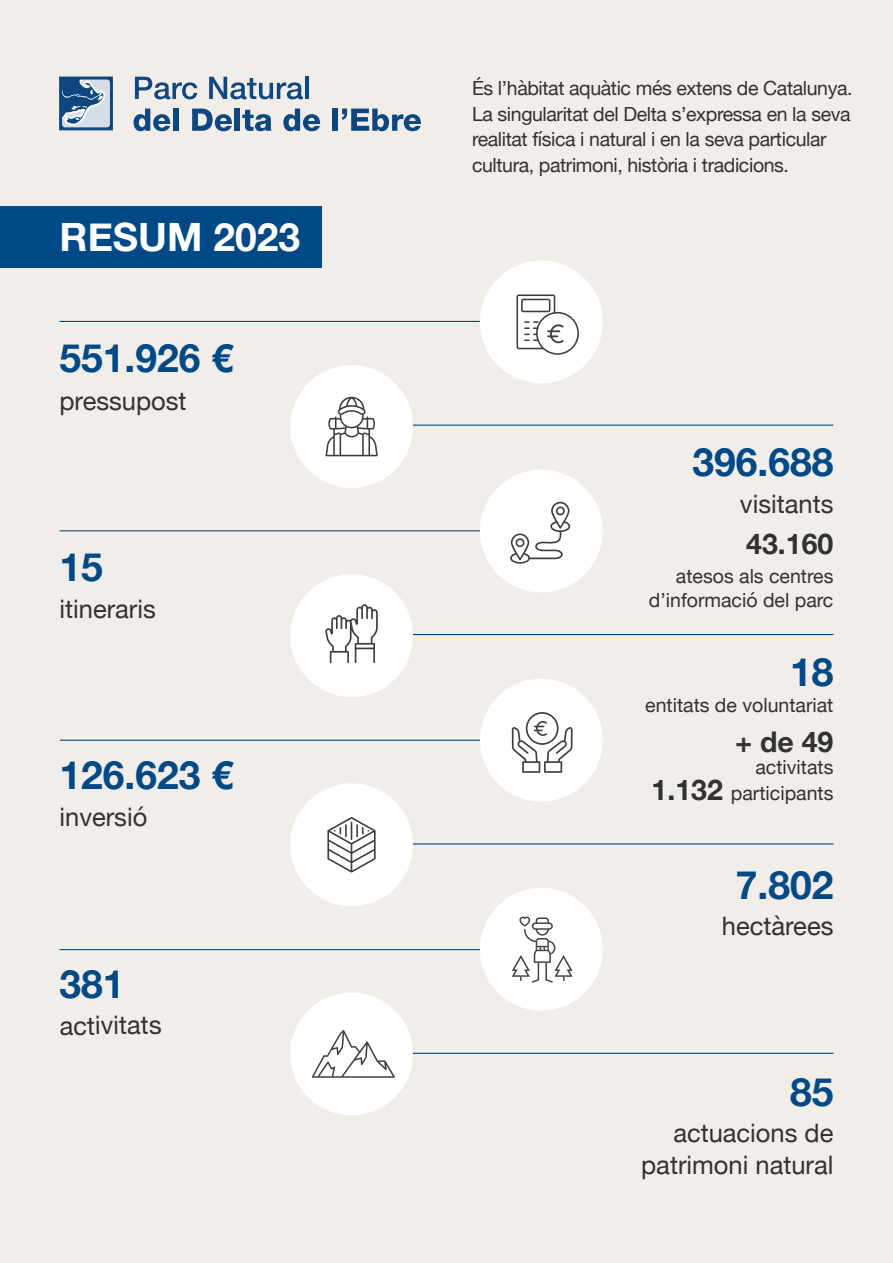
<style>
.page{position:relative;width:893px;height:1263px;background:#f1ede9}
.page>*{position:absolute;margin:0;border:0;box-sizing:border-box;transform-origin:0 0}
.t1{font:700 39px "Helvetica Neue";color:#004987}
.t2{font:700 39px "Helvetica Neue";color:#fff}
.t3{font:700 28.5px "Helvetica Neue";color:#323232}
.t4{font:25.5px/31.5px "Helvetica Neue";color:#323232;text-align:right}
.t5{font:19.5px/25.5px "Helvetica Neue";letter-spacing:-.02em;color:#323232}
.t6{font:19.5px/23.4px "Helvetica Neue";color:#323232;text-align:right}
.s1{font-weight:700;font-size:28.5px}
</style>
<div class="page">
<div style="left:0;top:206px;width:321px;height:62px;background:#004987"></div>
<div style="left:480px;top:470px;width:123px;height:122px;background:#fff;border-radius:50%"></div>
<div style="left:290px;top:574px;width:123px;height:123px;background:#fff;border-radius:50%"></div>
<div style="left:480px;top:260px;width:123px;height:123px;background:#fff;border-radius:50%"></div>
<div style="left:290px;top:365px;width:123px;height:123px;background:#fff;border-radius:50%"></div>
<div style="left:480px;top:679px;width:123px;height:122px;background:#fff;border-radius:50%"></div>
<div style="left:290px;top:783px;width:123px;height:123px;background:#fff;border-radius:50%"></div>
<div style="left:480px;top:888px;width:123px;height:123px;background:#fff;border-radius:50%"></div>
<div style="left:290px;top:992px;width:123px;height:123px;background:#fff;border-radius:50%"></div>
<svg style="left:516px;top:294px;width:63px;height:61px"></svg>
<svg style="left:325px;top:397px;width:53px;height:59px"></svg>
<svg style="left:510px;top:502px;width:60px;height:62px"></svg>
<svg style="left:325px;top:604px;width:53px;height:59px"></svg>
<svg style="left:512px;top:712px;width:61px;height:61px"></svg>
<svg style="left:327px;top:817px;width:49px;height:55px"></svg>
<svg style="left:312px;top:1030px;width:83px;height:48px"></svg>
<hr style="left:60px;top:321px;width:420px;height:1px;background:#004987">
<hr style="left:413px;top:425px;width:420px;height:1px;background:#004987">
<hr style="left:60px;top:740px;width:420px;height:1px;background:#004987">
<hr style="left:413px;top:843px;width:420px;height:1px;background:#004987">
<hr style="left:60px;top:949px;width:420px;height:1px;background:#004987">
<hr style="left:413px;top:1053px;width:420px;height:1px;background:#004987">
<hr style="left:60px;top:530px;width:420px;height:1px;background:#004987">
<hr style="left:413px;top:634px;width:420px;height:1px;background:#004987">
<svg style="left:512px;top:916px;width:61px;height:66px"></svg>
<svg style="left:134px;top:109px;width:37px;height:22px"></svg>
<div style="left:173px;top:109px;width:5px;height:22px;background:#0e4780"></div>
<svg style="left:192px;top:109px;width:40px;height:22px"></svg>
<div style="left:235px;top:109px;width:5px;height:22px;background:#0e4780"></div>
<svg style="left:242px;top:110px;width:29px;height:21px"></svg>
<svg style="left:283px;top:109px;width:37px;height:22px"></svg>
<div style="left:333px;top:109px;width:5px;height:22px;background:#0e4780"></div>
<svg style="left:342px;top:109px;width:79px;height:22px"></svg>
<svg style="left:135px;top:77px;width:62px;height:22px"></svg>
<svg style="left:209px;top:77px;width:94px;height:22px"></svg>
<hr style="left:305px;top:77px;width:4px;height:22px;background:#0e4780">
<svg style="left:59px;top:77px;width:54px;height:53px;background:#7292b3"></svg>
<h2 class="t2" style="left:60px;top:207px;width:242px">RESUM 2023</h2>
<h2 class="t1" style="left:60px;top:328px;width:175px">551.926 €</h2>
<h5 class="t4" style="left:60px;top:386px;width:129px">pressupost</h5>
<h2 class="t1" style="left:60px;top:536px;width:45px">15</h2>
<h5 class="t4" style="left:60px;top:594px;width:98px">itineraris</h5>
<h2 class="t1" style="left:60px;top:745px;width:175px">126.623 €</h2>
<h5 class="t4" style="left:60px;top:802px;width:89px">inversió</h5>
<h2 class="t1" style="left:60px;top:953px;width:67px">381</h2>
<h5 class="t4" style="left:59px;top:1012px;width:103px;rotate:-1deg">activitats</h5>
<h6 class="t5" style="left:472px;top:77px;width:382px">És l’hàbitat aquàtic més extens de Catalunya.<br>La singularitat del Delta s’expressa en la seva realitat física i natural i en la seva particular cultura, patrimoni, història i tradicions.</h6>
<h2 class="t1" style="left:692px;top:432px;width:142px">396.688</h2>
<h5 class="t4" style="left:740px;top:489px;width:95px">visitants</h5>
<h5 class="t3" style="left:746px;top:521px;width:89px">43.160</h5>
<h5 class="t6" style="left:649px;top:566px;width:186px">atesos als centres d’informació del parc</h5>
<h2 class="t1" style="left:790px;top:641px;width:45px">18</h2>
<h5 class="t6" style="left:645px;top:694px;width:190px">entitats de voluntariat</h5>
<h5 class="t3" style="left:735px;top:720px;width:100px">+ de 49</h5>
<h5 class="t6" style="left:652px;top:782px;width:183px"><span class="s1">1.132</span> participants</h5>
<h5 class="t6" style="left:755px;top:756px;width:80px">activitats</h5>
<h2 class="t1" style="left:736px;top:854px;width:99px">7.802</h2>
<h5 class="t4" style="left:722px;top:911px;width:113px">hectàrees</h5>
<h2 class="t1" style="left:790px;top:1062px;width:45px">85</h2>
<h5 class="t4" style="left:641px;top:1119px;width:194px">actuacions de patrimoni natural</h5>
</div>
